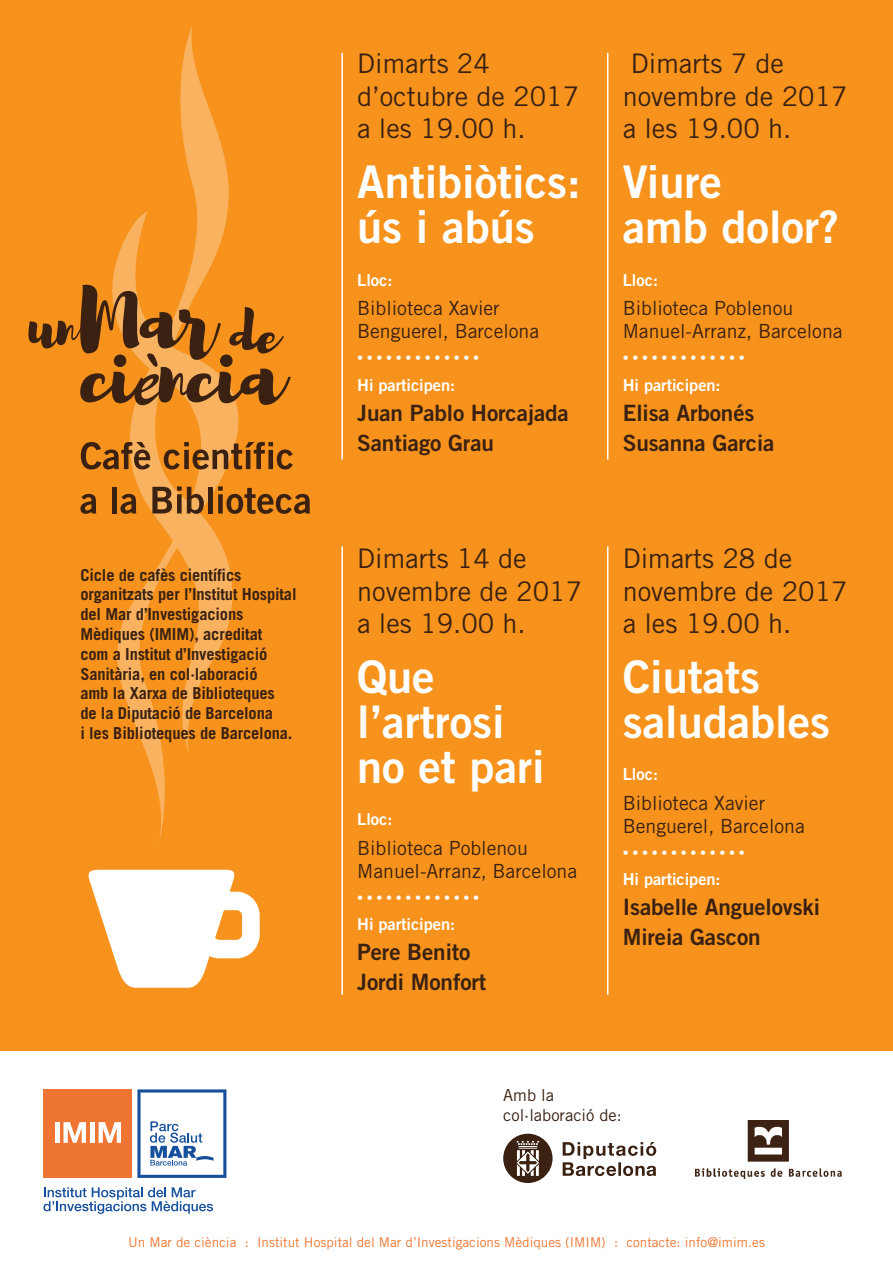
<style>
.page{position:relative;width:893px;height:1263px;background:#fff}
.page>*{position:absolute;margin:0;border:0;box-sizing:border-box;transform-origin:0 0}
.t1{font:45px/45px "Trade Gothic Bold Two";color:#fff}
.t2{font:27px/32.4px "Trade Gothic";color:#3a2111}
.t3{font:22.5px/30px "Trade Gothic Bold Two";letter-spacing:-.005em;color:#3a2111}
.t4{font:19.5px/23.4px "Trade Gothic";color:#3a2111}
.t5{font:700 16.5px/19.8px "Trade Gothic";letter-spacing:-.01em;color:#3a2111}
.t6{font:16.5px "Trade Gothic Bold Two";letter-spacing:-.005em;color:#fff}
.t7{font:16.5px/19.8px "Trade Gothic";color:#3a2111}
.t8{font:13.5px "Trade Gothic";color:#ef7632}
.t9{font:12px "Trade Gothic";color:#fff}
</style>
<div class="page">
<div style="left:0;top:0;width:893px;height:1051px;background:#f7931d"></div>
<svg style="left:112px;top:26px;width:126px;height:816px"></svg>
<svg style="left:88px;top:869px;width:172px;height:119px"></svg>
<img style="left:695px;top:1120px;width:147px;height:58px">
<svg style="left:43px;top:1187px;width:170px;height:27px"></svg>
<svg style="left:137px;top:1089px;width:89px;height:89px"></svg>
<div style="left:43px;top:1089px;width:89px;height:89px;background:#ef7632"></div>
<hr style="left:55px;top:1122px;width:4px;height:21px;background:#fff">
<svg style="left:64px;top:1122px;width:22px;height:21px"></svg>
<div style="left:90px;top:1122px;width:5px;height:21px;background:#fff"></div>
<svg style="left:99px;top:1122px;width:22px;height:21px"></svg>
<svg style="left:563px;top:1142px;width:93px;height:34px"></svg>
<svg style="left:503px;top:1134px;width:50px;height:49px"></svg>
<svg style="left:28px;top:281px;width:263px;height:129px"></svg>
<svg style="left:81px;top:442px;width:69px;height:27px"></svg>
<svg style="left:164px;top:442px;width:129px;height:27px"></svg>
<svg style="left:80px;top:494px;width:16px;height:20px"></svg>
<div style="left:112px;top:487px;width:5px;height:26px;background:#3a2111"></div>
<svg style="left:120px;top:494px;width:16px;height:20px"></svg>
<svg style="left:152px;top:486px;width:52px;height:28px"></svg>
<hr style="left:208px;top:487px;width:4px;height:26px;background:#3a2111">
<svg style="left:218px;top:486px;width:92px;height:28px"></svg>
<hr style="left:607px;top:53px;width:1px;height:407px;background:#fff">
<hr style="left:341px;top:53px;width:2px;height:407px;background:#fff">
<hr style="left:607px;top:546px;width:1px;height:449px;background:#fff">
<hr style="left:341px;top:546px;width:2px;height:449px;background:#fff">
<p class="t5" style="left:80px;top:564px;width:218px">Cicle de cafès científics organitzats per l’Institut Hospital del Mar d’Investigacions<br>Mèdiques (IMIM), acreditat<br>com a Institut d’Investigació<br>Sanitària, en col·laboració<br>amb la Xarxa de Biblioteques<br>de la Diputació de Barcelona<br>i les Biblioteques de Barcelona.</p>
<h2 class="t2" style="left:357px;top:47px;width:223px">Dimarts 24 d’octubre de 2017 a les 19.00 h.</h2>
<h1 class="t1" style="left:357px;top:159px;width:225px">Antibiòtics: ús i abús</h1>
<p class="t6" style="left:357px;top:269px;width:37px">Lloc:</p>
<p class="t4" style="left:357px;top:296px;width:184px">Biblioteca Xavier<br>Benguerel, Barcelona</p>
<p class="t9" style="left:357px;top:350px;width:123px">• • • • • • • • • • • • •</p>
<p class="t6" style="left:357px;top:374px;width:99px">Hi participen:</p>
<h3 class="t3" style="left:357px;top:397px;width:213px">Juan Pablo Horcajada<br>Santiago Grau</h3>
<h2 class="t2" style="left:357px;top:542px;width:226px">Dimarts 14 de novembre de 2017 a les 19.00 h.</h2>
<h1 class="t1" style="left:357px;top:654px;width:189px">Que l’artrosi no et pari</h1>
<p class="t6" style="left:357px;top:809px;width:37px">Lloc:</p>
<p class="t4" style="left:357px;top:836px;width:221px">Biblioteca Poblenou<br>Manuel-Arranz, Barcelona</p>
<p class="t9" style="left:357px;top:890px;width:123px">• • • • • • • • • • • • •</p>
<p class="t6" style="left:357px;top:914px;width:99px">Hi participen:</p>
<h3 class="t3" style="left:357px;top:937px;width:131px">Pere Benito<br>Jordi Monfort</h3>
<h2 class="t2" style="left:623px;top:47px;width:226px;text-indent:8px">Dimarts 7 de novembre de 2017 a les 19.00 h.</h2>
<h1 class="t1" style="left:623px;top:159px;width:218px">Viure<br>amb dolor?</h1>
<p class="t6" style="left:623px;top:269px;width:37px">Lloc:</p>
<p class="t4" style="left:623px;top:296px;width:221px">Biblioteca Poblenou<br>Manuel-Arranz, Barcelona</p>
<p class="t9" style="left:623px;top:350px;width:123px">• • • • • • • • • • • • •</p>
<p class="t6" style="left:623px;top:374px;width:99px">Hi participen:</p>
<h3 class="t3" style="left:623px;top:397px;width:153px">Elisa Arbonés<br>Susanna Garcia</h3>
<h2 class="t2" style="left:623px;top:542px;width:226px">Dimarts 28 de novembre de 2017 a les 19.00 h.</h2>
<h1 class="t1" style="left:623px;top:654px;width:209px">Ciutats saludables</h1>
<p class="t6" style="left:623px;top:764px;width:37px">Lloc:</p>
<p class="t4" style="left:623px;top:791px;width:184px">Biblioteca Xavier<br>Benguerel, Barcelona</p>
<p class="t9" style="left:623px;top:845px;width:123px">• • • • • • • • • • • • •</p>
<p class="t6" style="left:623px;top:869px;width:99px">Hi participen:</p>
<h3 class="t3" style="left:623px;top:892px;width:199px">Isabelle Anguelovski<br>Mireia Gascon</h3>
<p class="t7" style="left:503px;top:1085px;width:120px">Amb la col·laboració de:</p>
<p class="t8" style="left:128px;top:1234px;width:638px">Un Mar de ciència : Institut Hospital del Mar d’Investigacions Mèdiques (IMIM) : contacte: info@imim.es</p>
</div>
